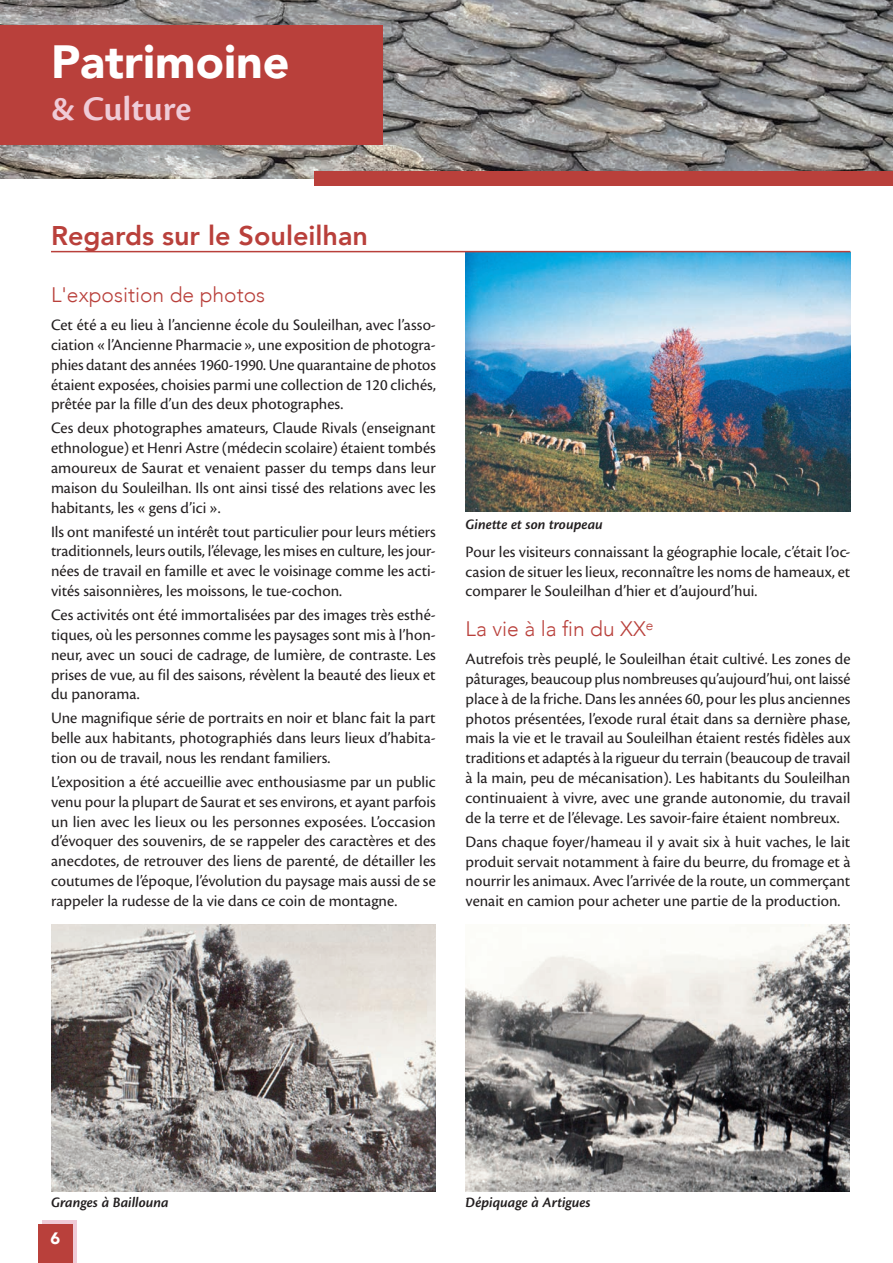
<style>
.page{position:relative;width:893px;height:1263px;background:#fff}
.page>*{position:absolute;margin:0;border:0;box-sizing:border-box;transform-origin:0 0}
.t1{font:900 46.5px "Avenir";color:#fff}
.t2{font:600 36px "Cronos Pro";letter-spacing:-.005em;color:#efcbd7}
.t3{font:800 27px "Avenir";color:#b9403b}
.t4{font:300 21px "Avenir";color:#b9403b}
.t5{font:16.5px/19.8px "Cronos Pro";color:#231f20;text-align:justify}
.t6{font:900 16.5px "Avenir";color:#fff}
.t7{font:italic 600 15px "Cronos Pro";color:#231f20}
</style>
<div class="page">
<div style="left:43px;top:1220px;width:34px;height:43px;background:linear-gradient(to right,#efcbd7,#efcbd7)"></div>
<div style="left:38px;top:1224px;width:34px;height:39px;background:#b9403b"></div>
<img style="left:0;top:0;width:893px;height:179px">
<div style="left:0;top:26px;width:383px;height:119px;background:#b9403b"></div>
<div style="left:315px;top:171px;width:578px;height:15px;background:#b9403b"></div>
<img style="left:51px;top:924px;width:385px;height:267px">
<img style="left:466px;top:924px;width:384px;height:267px">
<img style="left:466px;top:252px;width:384px;height:259px">
<hr style="left:51px;top:251px;width:799px;height:1px;background:#b9403b">
<h1 class="t1" style="left:51px;top:22px;width:240px">Patrimoine</h1>
<h2 class="t2" style="left:51px;top:88px;width:142px">&amp; Culture</h2>
<h3 class="t3" style="left:51px;top:214px;width:319px">Regards sur le Souleilhan</h3>
<p class="t4" style="left:51px;top:282px;width:216px">L'exposition de photos</p>
<p class="t5" style="left:51px;top:315px;width:386px">Cet été a eu lieu à l’ancienne école du Souleilhan, avec l’asso&shy;ciation « l’Ancienne Pharmacie », une exposition de photogra&shy;phies datant des années 1960-1990. Une quarantaine de photos étaient exposées, choisies parmi une collection de 120 clichés, prêtée par la fille d’un des deux photographes.</p>
<p class="t5" style="left:51px;top:418px;width:386px">Ces deux photographes amateurs, Claude Rivals (enseignant ethnologue) et Henri Astre (médecin scolaire) étaient tombés amoureux de Saurat et venaient passer du temps dans leur maison du Souleilhan. Ils ont ainsi tissé des relations avec les habitants, les « gens d’ici ».</p>
<p class="t5" style="left:51px;top:522px;width:386px">Ils ont manifesté un intérêt tout particulier pour leurs métiers traditionnels, leurs outils, l’élevage, les mises en culture, les jour&shy;nées de travail en famille et avec le voisinage comme les acti&shy;vités saisonnières, les moissons, le tue-cochon.</p>
<p class="t5" style="left:51px;top:605px;width:386px">Ces activités ont été immortalisées par des images très esthé&shy;tiques, où les personnes comme les paysages sont mis à l’hon&shy;neur, avec un souci de cadrage, de lumière, de contraste. Les prises de vue, au fil des saisons, révèlent la beauté des lieux et du panorama.</p>
<p class="t5" style="left:51px;top:708px;width:386px">Une magnifique série de portraits en noir et blanc fait la part belle aux habitants, photographiés dans leurs lieux d’habita&shy;tion ou de travail, nous les rendant familiers.</p>
<p class="t5" style="left:51px;top:772px;width:386px">L’exposition a été accueillie avec enthousiasme par un public venu pour la plupart de Saurat et ses environs, et ayant parfois un lien avec les lieux ou les personnes exposées. L’occasion d’évoquer des souvenirs, de se rappeler des caractères et des anecdotes, de retrouver des liens de parenté, de détailler les coutumes de l’époque, l’évolution du paysage mais aussi de se rappeler la rudesse de la vie dans ce coin de montagne.</p>
<p class="t7" style="left:466px;top:515px;width:139px">Ginette et son troupeau</p>
<p class="t5" style="left:466px;top:542px;width:386px">Pour les visiteurs connaissant la géographie locale, c’était l’oc&shy;casion de situer les lieux, reconnaître les noms de hameaux, et comparer le Souleilhan d’hier et d’aujourd’hui.</p>
<p class="t4" style="left:466px;top:616px;width:189px">La vie à la fin du XX<sup>e</sup></p>
<p class="t5" style="left:466px;top:649px;width:386px">Autrefois très peuplé, le Souleilhan était cultivé. Les zones de pâturages, beaucoup plus nombreuses qu’aujourd’hui, ont laissé place à de la friche. Dans les années 60, pour les plus anciennes photos présentées, l’exode rural était dans sa dernière phase, mais la vie et le travail au Souleilhan étaient restés fidèles aux traditions et adaptés à la rigueur du terrain (beaucoup de travail à la main, peu de mécanisation). Les habitants du Souleilhan continuaient à vivre, avec une grande autonomie, du travail de la terre et de l’élevage. Les savoir-faire étaient nombreux.</p>
<p class="t5" style="left:466px;top:832px;width:386px">Dans chaque foyer/hameau il y avait six à huit vaches, le lait produit servait notamment à faire du beurre, du fromage et à nourrir les animaux. Avec l’arrivée de la route, un commerçant venait en camion pour acheter une partie de la production.</p>
<p class="t7" style="left:51px;top:1194px;width:119px">Granges à Baillouna</p>
<p class="t7" style="left:466px;top:1194px;width:127px">Dépiquage à Artigues</p>
<p class="t6" style="left:50px;top:1224px;width:11px">6</p>
</div>
